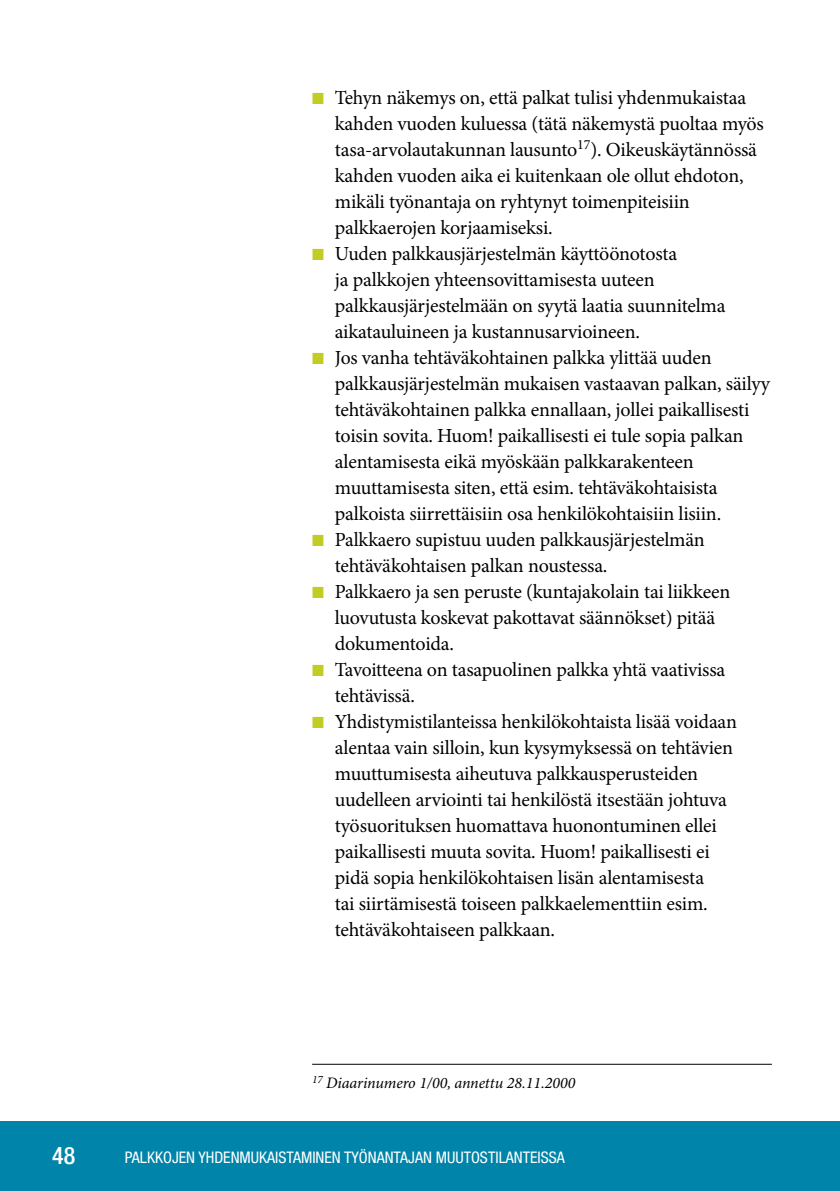
<style>
.page{position:relative;width:840px;height:1191px;background:#fff}
.page>*{position:absolute;margin:0;border:0;box-sizing:border-box;transform-origin:0 0}
.t1{font:500 condensed 24px "Helvetica Neue";color:#fff}
.t2{font:20px/26px "Minion Pro";letter-spacing:-.01em;color:#000}
.t3{font:condensed 16px "Helvetica Neue";color:#fff}
.t4{font:italic 16px "Minion Pro";letter-spacing:-.005em;color:#000}
.s1{color:#c2cd23}
</style>
<div class="page">
<div style="left:0;top:1121px;width:839px;height:70px;background:#0084a9"></div>
<hr style="left:312px;top:1064px;width:459px;height:1px;background:#000">
<p class="t2" style="left:334px;top:85px;width:430px;text-indent:-23px"><span class="s1">■</span> Tehyn näkemys on, että palkat tulisi yhdenmukaistaa kahden vuoden kuluessa (tätä näkemystä puoltaa myös tasa-arvolautakunnan lausunto<sup>17</sup>). Oikeuskäytännössä kahden vuoden aika ei kuitenkaan ole ollut ehdoton, mikäli työnantaja on ryhtynyt toimenpiteisiin palkkaerojen korjaamiseksi.</p>
<p class="t2" style="left:334px;top:241px;width:392px;text-indent:-23px"><span class="s1">■</span> Uuden palkkausjärjestelmän käyttöönotosta<br>ja palkkojen yhteensovittamisesta uuteen palkkausjärjestelmään on syytä laatia suunnitelma aikatauluineen ja kustannusarvioineen.</p>
<p class="t2" style="left:334px;top:345px;width:436px;text-indent:-23px"><span class="s1">■</span> Jos vanha tehtäväkohtainen palkka ylittää uuden palkkausjärjestelmän mukaisen vastaavan palkan, säilyy tehtäväkohtainen palkka ennallaan, jollei paikallisesti toisin sovita. Huom! paikallisesti ei tule sopia palkan alentamisesta eikä myöskään palkkarakenteen muuttamisesta siten, että esim. tehtäväkohtaisista palkoista siirrettäisiin osa henkilökohtaisiin lisiin.</p>
<p class="t2" style="left:334px;top:527px;width:371px;text-indent:-23px"><span class="s1">■</span> Palkkaero supistuu uuden palkkausjärjestelmän tehtäväkohtaisen palkan noustessa.</p>
<p class="t2" style="left:334px;top:579px;width:397px;text-indent:-23px"><span class="s1">■</span> Palkkaero ja sen peruste (kuntajakolain tai liikkeen luovutusta koskevat pakottavat säännökset) pitää dokumentoida.</p>
<p class="t2" style="left:334px;top:657px;width:392px;text-indent:-23px"><span class="s1">■</span> Tavoitteena on tasapuolinen palkka yhtä vaativissa tehtävissä.</p>
<p class="t2" style="left:334px;top:709px;width:403px;text-indent:-23px"><span class="s1">■</span> Yhdistymistilanteissa henkilökohtaista lisää voidaan alentaa vain silloin, kun kysymyksessä on tehtävien muuttumisesta aiheutuva palkkausperusteiden uudelleen arviointi tai henkilöstä itsestään johtuva työsuorituksen huomattava huonontuminen ellei paikallisesti muuta sovita. Huom! paikallisesti ei pidä sopia henkilökohtaisen lisän alentamisesta<br>tai siirtämisestä toiseen palkkaelementtiin esim. tehtäväkohtaiseen palkkaan.</p>
<p class="t4" style="left:312px;top:1073px;width:265px"><sup>17</sup> Diaarinumero 1/00, annettu 28.11.2000</p>
<p class="t1" style="left:52px;top:1141px;width:25px">48</p>
<p class="t3" style="left:125px;top:1147px;width:9px">PALKK</p>
<p class="t3" style="left:163px;top:1147px;width:402px">OJEN YHDENMUKAISTAM INEN TYÖNANTAJAN MUUTOSTILANTEISSA</p>
</div>
